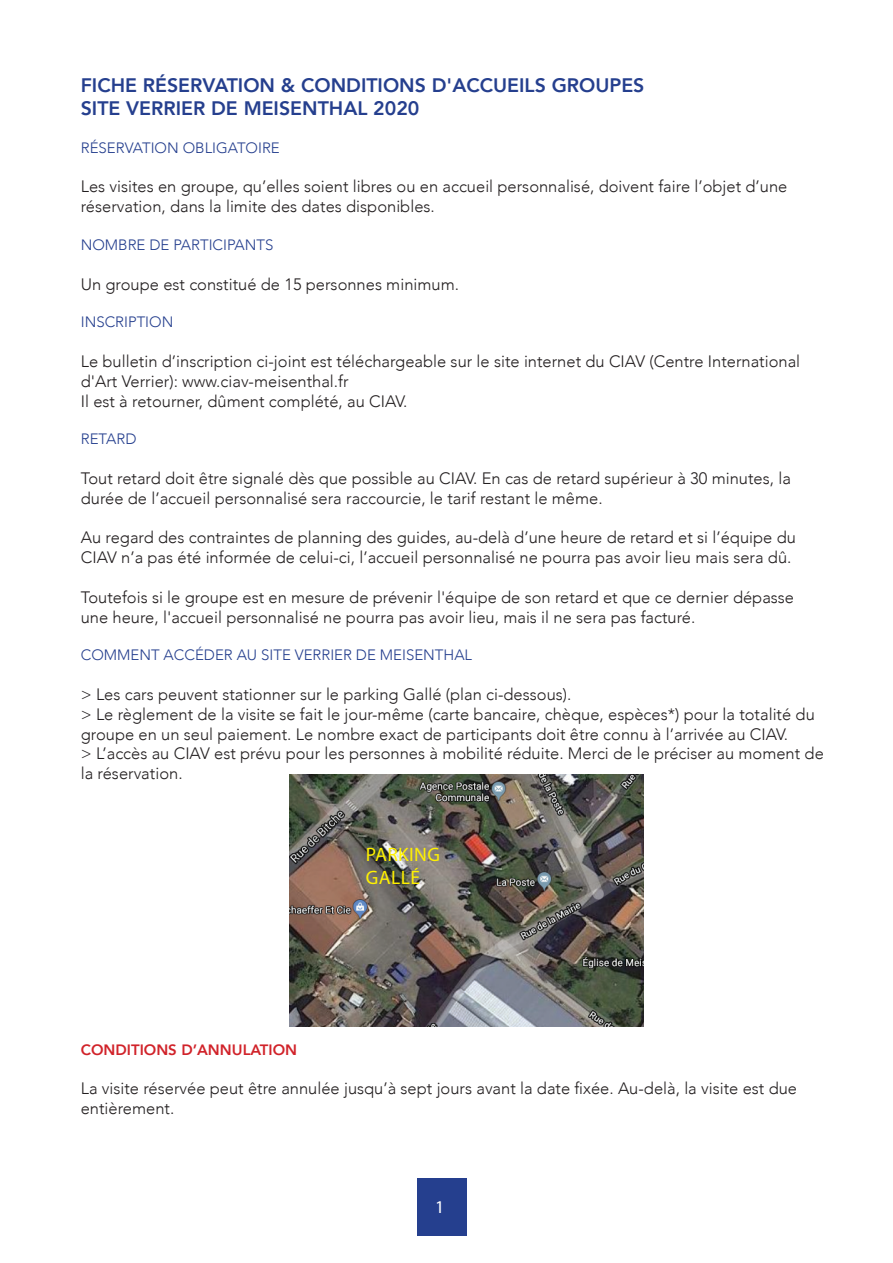
<style>
.page{position:relative;width:893px;height:1263px;background:#fff}
.page>*{position:absolute;margin:0;border:0;box-sizing:border-box;transform-origin:0 0}
.t1{font:800 19.5px/23.4px "Avenir";color:#253f8e}
.t2{font:19.5px/23.4px "Myriad Pro";letter-spacing:.02em;color:#fff101}
.t3{font:18px "Myriad Pro";color:#fff}
.t4{font:300 16.5px/19.8px "Avenir";color:#231f20}
.t5{font:300 15px "Avenir";color:#253f8e}
.t6{font:300 15px "Avenir";color:#253f8e}
.t7{font:800 15px "Avenir";color:#d1232a}
.s1{font-style:inherit}
</style>
<div class="page">
<div style="left:417px;top:1178px;width:49px;height:58px;background:#253f8e"></div>
<img style="left:289px;top:774px;width:354px;height:252px">
<p class="t1" style="left:81px;top:73px;width:565px">FICHE RÉSERVATION &amp; CONDITIONS D'ACCUEILS GROUPES<br>SITE VERRIER DE MEISENTHAL 2020</p>
<p class="t5" style="left:81px;top:139px;width:201px">RÉSERVATION OBLIGATOIRE</p>
<p class="t4" style="left:81px;top:177px;width:708px">Les visites en groupe, qu’elles soient libres ou en accueil personnalisé, doivent faire l’objet d’une réservation, dans la limite des dates disponibles.</p>
<p class="t5" style="left:81px;top:236px;width:194px">NOMBRE DE PARTICIPANTS</p>
<p class="t4" style="left:81px;top:274px;width:380px">Un groupe est constitué de 15 personnes minimum.</p>
<p class="t5" style="left:81px;top:313px;width:94px">INSCRIPTION</p>
<p class="t4" style="left:81px;top:351px;width:721px">Le bulletin d’inscription ci-joint est téléchargeable sur le site internet du CIAV (Centre International d'Art Verrier): www.ciav-meisenthal.fr<br>Il est à retourner, dûment complété, au CIAV.</p>
<p class="t5" style="left:81px;top:430px;width:57px">RETARD</p>
<p class="t4" style="left:81px;top:468px;width:712px">Tout retard doit être signalé dès que possible au CIAV. En cas de retard supérieur à 30 minutes, la durée de l’accueil personnalisé sera raccourcie, le tarif restant le même.</p>
<p class="t4" style="left:81px;top:528px;width:717px">Au regard des contraintes de planning des guides, au-delà d’une heure de retard et si l’équipe du<br>CIAV n’a pas été informée de celui-ci, l’accueil personnalisé ne pourra pas avoir lieu mais sera dû.</p>
<p class="t4" style="left:81px;top:587px;width:715px">Toutefois si le groupe est en mesure de prévenir l'équipe de son retard et que ce dernier dépasse une heure, l'accueil personnalisé ne pourra pas avoir lieu, mais il ne sera pas facturé.</p>
<p class="t6" style="left:81px;top:646px;width:393px">COMMENT ACCÉDER AU SITE VERRIER DE MEISENTHAL</p>
<p class="t4" style="left:81px;top:684px;width:745px">&gt; Les cars peuvent stationner sur le parking Gallé (plan ci-dessous).<br>&gt; Le règlement de la visite se fait le jour-même (carte bancaire, chèque, espèces*) pour la totalité du groupe en un seul paiement. Le nombre exact de participants doit être connu à l’arrivée au CIAV.<br>&gt; L’accès au CIAV est prévu pour les personnes à mobilité réduite. Merci de le préciser au moment de la réservation.</p>
<p class="t2" style="left:366px;top:842px;width:76px">PARKING<br>GALLÉ</p>
<p class="t7" style="left:81px;top:1038px;width:218px">CONDITIONS D’ANNULATION</p>
<p class="t4" style="left:81px;top:1079px;width:718px"><span class="s1">L</span>a visite réservée peut être annulée jusqu’à sept jours avant la date fixée. Au-delà, la visite est due entièrement.</p>
<p class="t3" style="left:435px;top:1196px;width:11px">1</p>
</div>
